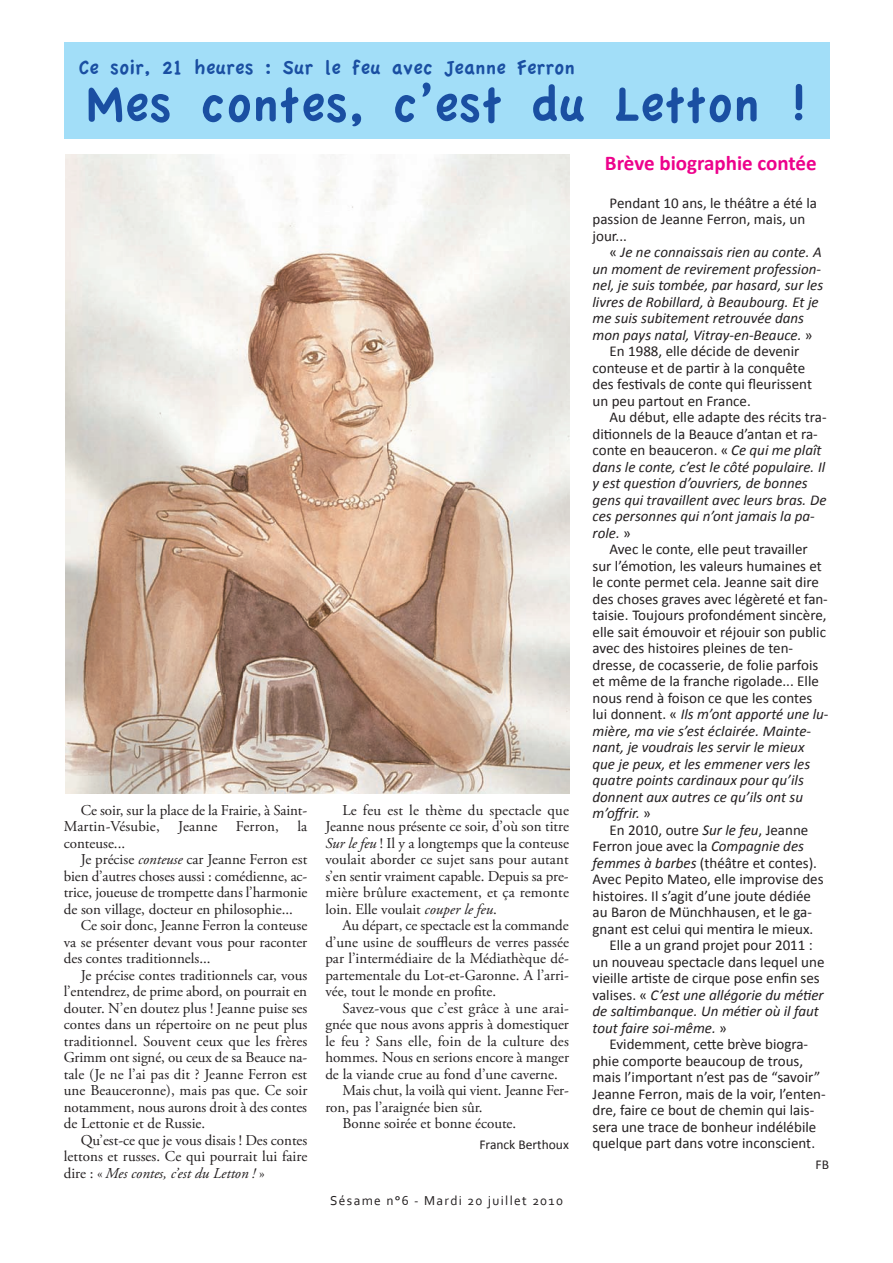
<style>
.page{position:relative;width:893px;height:1263px;background:#fff}
.page>*{position:absolute;margin:0;border:0;box-sizing:border-box;transform-origin:0 0}
.t1{font:54px "Apple Casual";color:#1a4fa2}
.t2{font:21px "Apple Casual";color:#1a4fa2}
.t3{font:700 21px "Calibri";color:#ed028c}
.t4{font:15px/16.5px "Adobe Garamond Pro";color:#231f20;text-align:justify}
.t5{font:15px/16.5px "Calibri";color:#231f20}
.t6{font:italic 15px "Calibri";color:#231f20}
.t7{font:italic 15px "Adobe Garamond Pro";color:#231f20}
.t8{font:13.5px "Corbel";letter-spacing:.1em;color:#231f20}
.t9{font:13.5px "Calibri";color:#231f20}
.s1{font-style:italic}
.s2{font-style:normal}
</style>
<div class="page">
<div style="left:64px;top:43px;width:765px;height:96px;background:#a2def8"></div>
<img style="left:65px;top:154px;width:504px;height:640px">
<h2 class="t2" style="left:79px;top:58px;width:498px">Ce soir, 21 heures : Sur le feu avec Jeanne Ferron</h2>
<h1 class="t1" style="left:86px;top:78px;width:723px">Mes contes, c’est du Letton !</h1>
<p class="t4" style="left:64px;top:803px;width:245px;text-indent:17px">Ce soir, sur la place de la Frairie, à Saint-Martin-Vésubie, Jeanne Ferron, la conteuse...</p>
<p class="t4" style="left:81px;top:852px;width:228px">Je précise <span class="s1">conteuse</span> car Jeanne Ferron est</p>
<p class="t4" style="left:64px;top:869px;width:245px">bien d’autres choses aussi : comédienne, ac-</p>
<p class="t4" style="left:64px;top:885px;width:245px">trice, joueuse de trompette dans l’harmonie</p>
<p class="t4" style="left:64px;top:902px;width:231px">de son village, docteur en philosophie...</p>
<p class="t4" style="left:81px;top:918px;width:228px">Ce soir donc, Jeanne Ferron la conteuse</p>
<p class="t4" style="left:64px;top:935px;width:245px">va se présenter devant vous pour raconter</p>
<p class="t4" style="left:64px;top:951px;width:148px">des contes traditionnels...</p>
<p class="t4" style="left:81px;top:968px;width:228px">Je précise contes traditionnels car, vous</p>
<p class="t4" style="left:64px;top:984px;width:245px">l’entendrez, de prime abord, on pourrait en</p>
<p class="t4" style="left:64px;top:1001px;width:245px">douter. n’en doutez plus ! Jeanne puise ses</p>
<p class="t4" style="left:64px;top:1017px;width:245px">contes dans un répertoire on ne peut plus</p>
<p class="t4" style="left:64px;top:1034px;width:245px">traditionnel. Souvent ceux que les frères</p>
<p class="t4" style="left:64px;top:1050px;width:245px">grimm ont signé, ou ceux de sa Beauce na-</p>
<p class="t4" style="left:64px;top:1067px;width:245px">tale (Je ne l’ai pas dit ? Jeanne Ferron est</p>
<p class="t4" style="left:64px;top:1083px;width:245px">une Beauceronne), mais pas que. Ce soir</p>
<p class="t4" style="left:64px;top:1100px;width:245px">notamment, nous aurons droit à des contes</p>
<p class="t4" style="left:64px;top:1116px;width:143px">de lettonie et de Russie.</p>
<p class="t4" style="left:81px;top:1133px;width:228px">Qu’est-ce que je vous disais ! Des contes</p>
<p class="t4" style="left:64px;top:1149px;width:245px">lettons et russes. Ce qui pourrait lui faire</p>
<p class="t7" style="left:64px;top:1167px;width:202px"><span class="s2">dire : «</span> Mes contes, c’est du Letton ! <span class="s2">»</span></p>
<p class="t4" style="left:325px;top:803px;width:245px;text-indent:17px">le feu est le thème du spectacle que Jeanne nous présente ce soir, d’où son titre <span class="s1">Sur le feu</span> ! il y a longtemps que la conteuse voulait aborder ce sujet sans pour autant s’en sentir vraiment capable. Depuis sa pre&shy;mière brûlure exactement, et ça remonte loin. Elle voulait <span class="s1">couper le feu</span>.</p>
<p class="t4" style="left:325px;top:918px;width:245px;text-indent:17px">Au départ, ce spectacle est la commande d’une usine de souffleurs de verres passée par l’intermédiaire de la Médiathèque dé&shy;partementale du lot-et-garonne. A l’arri&shy;vée, tout le monde en profite.</p>
<p class="t4" style="left:342px;top:1001px;width:228px">Savez-vous que c’est grâce à une arai-</p>
<p class="t4" style="left:325px;top:1017px;width:245px">gnée que nous avons appris à domestiquer</p>
<p class="t4" style="left:325px;top:1034px;width:245px">le feu ? Sans elle, foin de la culture des</p>
<p class="t4" style="left:325px;top:1050px;width:245px">hommes. nous en serions encore à manger</p>
<p class="t4" style="left:325px;top:1067px;width:234px">de la viande crue au fond d’une caverne.</p>
<p class="t4" style="left:342px;top:1083px;width:228px">Mais chut, la voilà qui vient. Jeanne Fer-</p>
<p class="t4" style="left:325px;top:1100px;width:159px">ron, pas l’araignée bien sûr.</p>
<p class="t4" style="left:342px;top:1116px;width:175px">Bonne soirée et bonne écoute.</p>
<p class="t9" style="left:479px;top:1136px;width:91px">Franck Berthoux</p>
<p class="t8" style="left:330px;top:1192px;width:234px">Sésame n°6 - Mardi 20 juillet 2010</p>
<h2 class="t3" style="left:605px;top:150px;width:213px">Brève biographie contée</h2>
<p class="t5" style="left:592px;top:194px;width:226px;text-indent:17px">Pendant 10 ans, le théâtre a été la passion de Jeanne Ferron, mais, un jour...</p>
<p class="t6" style="left:610px;top:243px;width:214px"><span class="s2">«</span> Je ne connaissais rien au conte. A</p>
<p class="t6" style="left:592px;top:259px;width:230px">un moment de revirement profession-</p>
<p class="t6" style="left:592px;top:276px;width:232px">nel, je suis tombée, par hasard, sur les</p>
<p class="t6" style="left:592px;top:292px;width:228px">livres de Robillard, à Beaubourg. Et je</p>
<p class="t6" style="left:592px;top:309px;width:213px">me suis subitement retrouvée dans</p>
<p class="t6" style="left:592px;top:325px;width:222px">mon pays natal, Vitray-en-Beauce. <span class="s2">»</span></p>
<p class="t5" style="left:610px;top:343px;width:191px">En 1988, elle décide de devenir</p>
<p class="t5" style="left:592px;top:359px;width:214px">conteuse et de partir à la conquête</p>
<p class="t5" style="left:592px;top:376px;width:221px">des festivals de conte qui fleurissent</p>
<p class="t5" style="left:592px;top:392px;width:160px">un peu partout en France.</p>
<p class="t5" style="left:610px;top:409px;width:219px">Au début, elle adapte des récits tra-</p>
<p class="t5" style="left:592px;top:425px;width:227px">ditionnels de la Beauce d’antan et ra-</p>
<p class="t5" style="left:592px;top:442px;width:231px">conte en beauceron. « <span class="s1">Ce qui me plaît</span></p>
<p class="t6" style="left:592px;top:457px;width:234px">dans le conte, c’est le côté populaire. Il</p>
<p class="t6" style="left:592px;top:474px;width:217px">y est question d’ouvriers, de bonnes</p>
<p class="t6" style="left:592px;top:490px;width:236px">gens qui travaillent avec leurs bras. De</p>
<p class="t6" style="left:592px;top:507px;width:224px">ces personnes qui n’ont jamais la pa-</p>
<p class="t6" style="left:592px;top:523px;width:40px">role. <span class="s2">»</span></p>
<p class="t5" style="left:610px;top:541px;width:200px">Avec le conte, elle peut travailler</p>
<p class="t5" style="left:592px;top:557px;width:231px">sur l’émotion, les valeurs humaines et</p>
<p class="t5" style="left:592px;top:574px;width:228px">le conte permet cela. Jeanne sait dire</p>
<p class="t5" style="left:592px;top:590px;width:237px">des choses graves avec légèreté et fan-</p>
<p class="t5" style="left:592px;top:607px;width:236px">taisie. Toujours profondément sincère,</p>
<p class="t5" style="left:592px;top:623px;width:235px">elle sait émouvoir et réjouir son public</p>
<p class="t5" style="left:592px;top:640px;width:202px">avec des histoires pleines de ten-</p>
<p class="t5" style="left:592px;top:656px;width:227px">dresse, de cocasserie, de folie parfois</p>
<p class="t5" style="left:592px;top:673px;width:228px">et même de la franche rigolade... Elle</p>
<p class="t5" style="left:592px;top:689px;width:221px">nous rend à foison ce que les contes</p>
<p class="t6" style="left:592px;top:705px;width:237px"><span class="s2">lui donnent. «</span> Ils m’ont apporté une lu-</p>
<p class="t6" style="left:592px;top:721px;width:220px">mière, ma vie s’est éclairée. Mainte-</p>
<p class="t6" style="left:592px;top:738px;width:213px">nant, je voudrais les servir le mieux</p>
<p class="t6" style="left:592px;top:754px;width:219px">que je peux, et les emmener vers les</p>
<p class="t6" style="left:592px;top:771px;width:213px">quatre points cardinaux pour qu’ils</p>
<p class="t6" style="left:592px;top:787px;width:212px">donnent aux autres ce qu’ils ont su</p>
<p class="t6" style="left:592px;top:804px;width:60px">m’offrir. <span class="s2">»</span></p>
<p class="t5" style="left:610px;top:821px;width:200px">En 2010, outre <span class="s1">Sur le feu</span>, Jeanne</p>
<p class="t5" style="left:592px;top:838px;width:213px">Ferron joue avec la <span class="s1">Compagnie des</span></p>
<p class="t5" style="left:592px;top:854px;width:226px"><span class="s1">femmes à barbes</span> (théâtre et contes).</p>
<p class="t5" style="left:592px;top:871px;width:233px">Avec Pepito Mateo, elle improvise des</p>
<p class="t5" style="left:592px;top:887px;width:220px">histoires. Il s’agit d’une joute dédiée</p>
<p class="t5" style="left:592px;top:904px;width:221px">au Baron de Münchhausen, et le ga-</p>
<p class="t5" style="left:592px;top:920px;width:222px">gnant est celui qui mentira le mieux.</p>
<p class="t5" style="left:610px;top:937px;width:205px">Elle a un grand projet pour 2011 :</p>
<p class="t5" style="left:592px;top:953px;width:233px">un nouveau spectacle dans lequel une</p>
<p class="t5" style="left:592px;top:970px;width:229px">vieille artiste de cirque pose enfin ses</p>
<p class="t6" style="left:592px;top:985px;width:233px"><span class="s2">valises. «</span> C’est une allégorie du métier</p>
<p class="t6" style="left:592px;top:1002px;width:228px">de saltimbanque. Un métier où il faut</p>
<p class="t6" style="left:592px;top:1018px;width:136px">tout faire soi-même. <span class="s2">»</span></p>
<p class="t5" style="left:610px;top:1036px;width:200px">Evidemment, cette brève biogra-</p>
<p class="t5" style="left:592px;top:1052px;width:212px">phie comporte beaucoup de trous,</p>
<p class="t5" style="left:592px;top:1069px;width:229px">mais l’important n’est pas de “savoir”</p>
<p class="t5" style="left:592px;top:1085px;width:235px">Jeanne Ferron, mais de la voir, l’enten-</p>
<p class="t5" style="left:592px;top:1102px;width:223px">dre, faire ce bout de chemin qui lais-</p>
<p class="t5" style="left:592px;top:1118px;width:225px">sera une trace de bonheur indélébile</p>
<p class="t5" style="left:592px;top:1135px;width:224px">quelque part dans votre inconscient.</p>
<p class="t9" style="left:816px;top:1156px;width:15px">FB</p>
</div>
